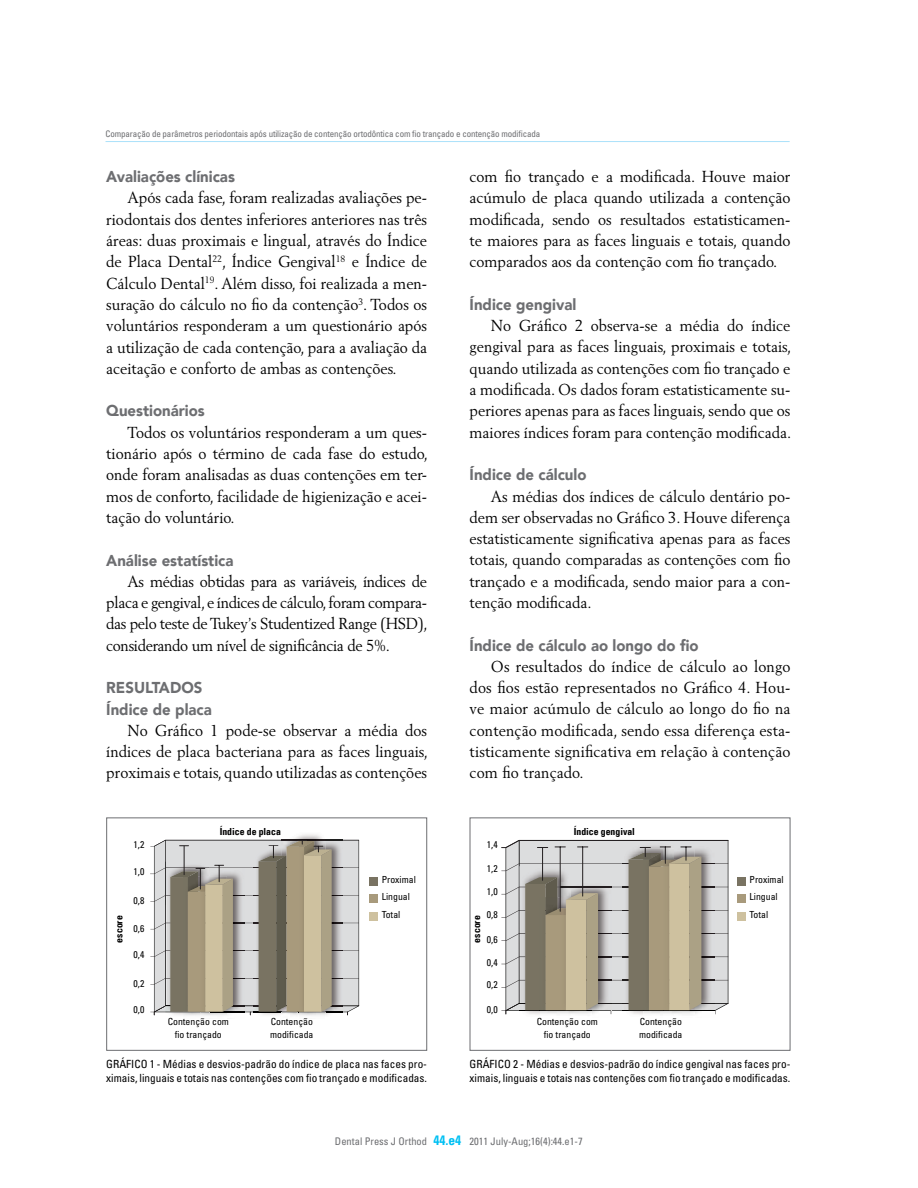
<style>
.page{position:relative;width:918px;height:1188px;background:#fff}
.page>*{position:absolute;margin:0;border:0;box-sizing:border-box;transform-origin:0 0}
.t1{font:15.75px/21.3px "Berling";color:#000;text-align:justify;scale:.95 1}
.t2{font:900 15.75px/21.3px "Avenir LT";color:#6d6e71;scale:.95 1}
.t3{font:condensed 11.25px/13.5px "Univers";color:#000}
.t4{font:condensed 10.5px "Univers";color:#6d6e71}
.t5{font:condensed 9.75px/13.5px "Univers";color:#000}
.t6{font:700 condensed 9.75px "Univers";color:#000}
.t7{font:condensed 9px "Univers";letter-spacing:-.015em;color:#6d6e71}
.s1{font-weight:700;font-size:13.5px;color:#00c0f3}
</style>
<div class="page">
<hr style="left:106px;top:141px;width:684px;height:1px;background:#abe1fa">
<div style="left:106px;top:817px;width:321px;height:234px;border:1px solid #6d6e71"></div>
<div style="left:470px;top:817px;width:320px;height:234px;border:1px solid #6d6e71"></div>
<div style="left:369px;top:877px;width:9px;height:8px;background:#797362"></div>
<div style="left:737px;top:877px;width:8px;height:8px;background:#797362"></div>
<div style="left:369px;top:895px;width:9px;height:8px;background:#a89a7c"></div>
<div style="left:737px;top:895px;width:8px;height:8px;background:#a89a7c"></div>
<div style="left:369px;top:912px;width:9px;height:9px;background:#cec19f"></div>
<div style="left:737px;top:912px;width:8px;height:9px;background:#cec19f"></div>
<img style="left:282px;top:834px;width:44px;height:6px">
<svg style="left:150px;top:840px;width:209px;height:176px;background:#b0aa9c"></svg>
<svg style="left:501px;top:840px;width:228px;height:175px;background:#b4afa2"></svg>
<p class="t7" style="left:106px;top:128px;width:436px">Comparação de parâmetros periodontais após utilização de contenção ortodôntica com fio trançado e contenção modificada</p>
<p class="t2" style="left:106px;top:166px;width:137px">Avaliações clínicas</p>
<p class="t1" style="left:106px;top:187px;width:339px;text-indent:21px">Após cada fase, foram realizadas avaliações pe&shy;riodontais dos dentes inferiores anteriores nas três áreas: duas proximais e lingual, através do Índice de Placa Dental<sup>22</sup>, Índice Gengival<sup>18</sup> e Índice de Cálculo Dental<sup>19</sup>. Além disso, foi realizada a men&shy;suração do cálculo no fio da contenção<sup>3</sup>. Todos os voluntários responderam a um questionário após a utilização de cada contenção, para a avaliação da aceitação e conforto de ambas as contenções.</p>
<p class="t2" style="left:106px;top:400px;width:105px">Questionários</p>
<p class="t1" style="left:106px;top:421px;width:340px;text-indent:21px">Todos os voluntários responderam a um ques&shy;tionário após o término de cada fase do estudo, onde foram analisadas as duas contenções em ter&shy;mos de conforto, facilidade de higienização e acei&shy;tação do voluntário.</p>
<p class="t2" style="left:106px;top:549px;width:135px">Análise estatística</p>
<p class="t1" style="left:106px;top:570px;width:340px;text-indent:21px">As médias obtidas para as variáveis, índices de placa e gengival, e índices de cálculo, foram compara&shy;das pelo teste de Tukey’s Studentized Range (HSD), considerando um nível de significância de 5%.</p>
<p class="t2" style="left:106px;top:677px;width:113px">RESULTADOS<br>Índice de placa</p>
<p class="t1" style="left:106px;top:720px;width:340px;text-indent:21px">No Gráfico 1 pode-se observar a média dos índices de placa bacteriana para as faces linguais, proximais e totais, quando utilizadas as contenções</p>
<p class="t1" style="left:470px;top:166px;width:339px">com fio trançado e a modificada. Houve maior acúmulo de placa quando utilizada a contenção modificada, sendo os resultados estatisticamen&shy;te maiores para as faces linguais e totais, quando comparados aos da contenção com fio trançado.</p>
<p class="t2" style="left:470px;top:294px;width:114px">Índice gengival</p>
<p class="t1" style="left:470px;top:315px;width:340px;text-indent:21px">No Gráfico 2 observa-se a média do índice gengival para as faces linguais, proximais e totais, quando utilizada as contenções com fio trançado e a modificada. Os dados foram estatisticamente su&shy;periores apenas para as faces linguais, sendo que os maiores índices foram para contenção modificada.</p>
<p class="t2" style="left:470px;top:464px;width:125px">Índice de cálculo</p>
<p class="t1" style="left:470px;top:485px;width:339px;text-indent:21px">As médias dos índices de cálculo dentário po&shy;dem ser observadas no Gráfico 3. Houve diferença estatisticamente significativa apenas para as faces totais, quando comparadas as contenções com fio trançado e a modificada, sendo maior para a con&shy;tenção modificada.</p>
<p class="t2" style="left:470px;top:634px;width:243px">Índice de cálculo ao longo do fio</p>
<p class="t1" style="left:470px;top:656px;width:339px;text-indent:21px">Os resultados do índice de cálculo ao longo dos fios estão representados no Gráfico 4. Hou&shy;ve maior acúmulo de cálculo ao longo do fio na contenção modificada, sendo essa diferença esta&shy;tisticamente significativa em relação à contenção com fio trançado.</p>
<p class="t6" style="left:220px;top:826px;width:63px">Índice de placa</p>
<p class="t6" style="left:574px;top:826px;width:63px">Índice gengival</p>
<p class="t5" style="left:134px;top:838px;width:12px">1,2</p>
<p class="t5" style="left:487px;top:838px;width:12px">1,4</p>
<p class="t5" style="left:487px;top:861px;width:12px">1,2</p>
<p class="t5" style="left:134px;top:865px;width:12px">1,0</p>
<p class="t5" style="left:382px;top:873px;width:36px">Proximal</p>
<p class="t5" style="left:750px;top:873px;width:36px">Proximal</p>
<p class="t5" style="left:382px;top:890px;width:30px">Lingual</p>
<p class="t5" style="left:750px;top:890px;width:30px">Lingual</p>
<p class="t5" style="left:382px;top:907px;width:20px">Total</p>
<p class="t5" style="left:750px;top:907px;width:20px">Total</p>
<p class="t5" style="left:487px;top:885px;width:12px">1,0</p>
<p class="t5" style="left:134px;top:893px;width:12px">0,8</p>
<p class="t5" style="left:487px;top:908px;width:12px">0,8</p>
<p class="t6" style="left:113px;top:943px;width:29px;rotate:-90deg">escore</p>
<p class="t6" style="left:471px;top:943px;width:29px;rotate:-90deg">escore</p>
<p class="t5" style="left:134px;top:921px;width:12px">0,6</p>
<p class="t5" style="left:487px;top:932px;width:12px">0,6</p>
<p class="t5" style="left:134px;top:948px;width:12px">0,4</p>
<p class="t5" style="left:487px;top:956px;width:12px">0,4</p>
<p class="t5" style="left:134px;top:976px;width:12px">0,2</p>
<p class="t5" style="left:487px;top:978px;width:12px">0,2</p>
<p class="t5" style="left:134px;top:1003px;width:12px">0,0</p>
<p class="t5" style="left:487px;top:1003px;width:12px">0,0</p>
<p class="t5" style="left:270px;top:1014px;width:45px">Contenção modificada</p>
<p class="t5" style="left:639px;top:1014px;width:45px">Contenção modificada</p>
<p class="t5" style="left:168px;top:1014px;width:63px;text-align:center">Contenção com fio trançado</p>
<p class="t5" style="left:537px;top:1014px;width:63px;text-align:center">Contenção com fio trançado</p>
<p class="t3" style="left:106px;top:1057px;width:322px">gráfico 1 - Médias e desvios-padrão do índice de placa nas faces pro&shy;ximais, linguais e totais nas contenções com fio trançado e modificadas.</p>
<p class="t3" style="left:470px;top:1057px;width:322px">gráfico 2 - Médias e desvios-padrão do índice gengival nas faces pro&shy;ximais, linguais e totais nas contenções com fio trançado e modificadas.</p>
<p class="t4" style="left:335px;top:1135px;width:249px">Dental Press J Orthod <span class="s1">44.e4</span> 2011 July-Aug;16(4):44.e1-7</p>
</div>
